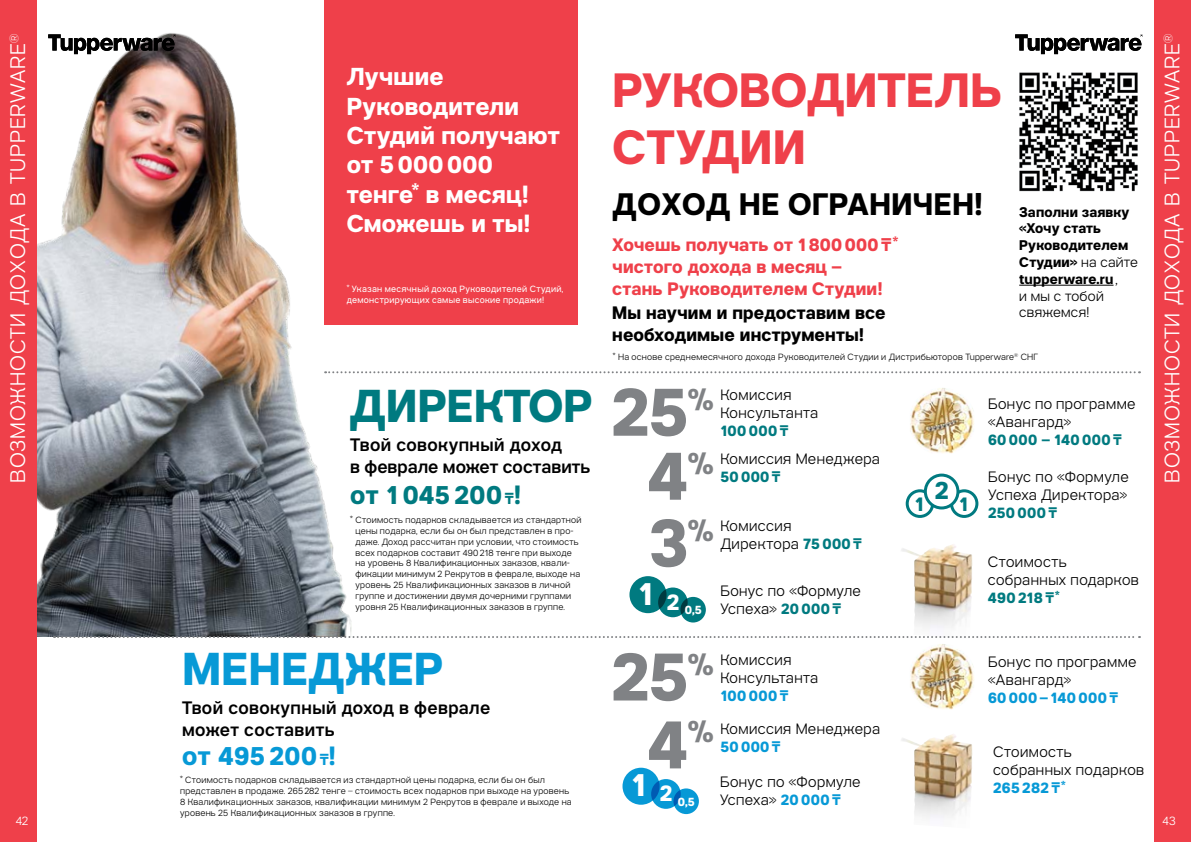
<style>
.page{position:relative;width:1191px;height:842px;background:#fff}
.page>*{position:absolute;margin:0;border:0;box-sizing:border-box;transform-origin:0 0}
.t1{font:700 68px "Tupper PRO";color:#808285}
.t2{font:700 48px/57.6px "Tupper PRO";letter-spacing:.005em;color:#ef404a}
.t3{font:700 46px "Tupper PRO";letter-spacing:.015em;color:#0799d6}
.t4{font:700 46px "Tupper PRO";letter-spacing:.005em;color:#007a80}
.t5{font:700 31px "Tupper PRO";letter-spacing:.02em;color:#000}
.t6{font:700 30px "Tupper PRO";color:#808285}
.t7{font:700 26px "Tupper PRO";letter-spacing:.015em;color:#007a80}
.t8{font:700 26px "Tupper PRO";letter-spacing:.015em;color:#0799d6}
.t9{font:700 24.7px "Tupper PRO";color:#007a80}
.t10{font:700 24.5px/29.4px "Tupper PRO";letter-spacing:.005em;color:#fff}
.t11{font:300 21px "Tupper PRO";letter-spacing:.04em;color:#fff}
.t12{font:700 19.5px "Tupper PRO";color:#007a80}
.t13{font:500 18px/21.6px "Tupper PRO";letter-spacing:.015em;color:#000}
.t14{font:700 18px/22px "Tupper PRO";letter-spacing:.01em;color:#ef404a}
.t15{font:700 18px/22px "Tupper PRO";letter-spacing:.01em;color:#000}
.t16{font:300 15px/18px "Tupper PRO";letter-spacing:.025em;color:#000}
.t17{font:700 14px/16.8px "Tupper PRO";letter-spacing:.01em;color:#000}
.t18{font:300 12px "Tupper PRO";color:#fff}
.t19{font:700 11.9px "Tupper PRO";color:#fff}
.t20{font:300 9px/10.8px "Tupper PRO";letter-spacing:.03em;color:#000}
.t21{font:9px/10.8px "Tupper PRO";letter-spacing:.03em;color:#fff}
.s1{font-family:"Noto Sans";font-size:15.7px}
.s2{font-family:"Noto Sans"}
.s3{font-weight:300}
.s4{font-weight:700;color:#007a80}
.s5{font-family:"Noto Sans";font-weight:700;color:#007a80}
.s6{font-weight:700;color:#0799d6}
.s7{font-family:"Noto Sans";font-weight:700;color:#0799d6}
</style>
<div class="page">
<img style="left:37px;top:33px;width:314px;height:604px">
<div style="left:0;top:0;width:37px;height:842px;background:#ef404a"></div>
<div style="left:1154px;top:0;width:37px;height:842px;background:#ef404a"></div>
<hr style="left:1019px;top:285px;width:94px;height:1px;background:#000">
<svg style="left:325px;top:371px;width:815px;height:2px"></svg>
<div style="left:324px;top:0;width:254px;height:324px;background:#ef404a"></div>
<img style="left:901px;top:544px;width:71px;height:84px">
<img style="left:901px;top:734px;width:71px;height:84px">
<div style="left:622px;top:768px;width:37px;height:37px;background:#0799d6;border-radius:50%"></div>
<svg style="left:651px;top:779px;width:29px;height:30px"></svg>
<svg style="left:673px;top:788px;width:26px;height:26px"></svg>
<div style="left:629px;top:576px;width:37px;height:37px;background:#007a80;border-radius:50%"></div>
<svg style="left:658px;top:587px;width:29px;height:30px"></svg>
<svg style="left:680px;top:597px;width:26px;height:25px"></svg>
<img style="left:910px;top:644px;width:64px;height:66px">
<img style="left:910px;top:388px;width:64px;height:65px">
<div style="left:950px;top:489px;width:28px;height:29px;border:3px solid #007a80;border-radius:50%"></div>
<div style="left:905px;top:489px;width:29px;height:29px;border:3px solid #007a80;border-radius:50%"></div>
<div style="left:925px;top:475px;width:33px;height:33px;background:#fff;border-radius:50%"></div>
<div style="left:923px;top:474px;width:36px;height:35px;border:3px solid #007a80;border-radius:50%"></div>
<svg style="left:54px;top:636px;width:1086px;height:2px"></svg>
<img style="left:1019px;top:72px;width:119px;height:120px">
<svg style="left:48px;top:34px;width:128px;height:20px"></svg>
<svg style="left:1015px;top:34px;width:127px;height:20px"></svg>
<h3 class="t11" style="left:1px;top:483px;width:451px;rotate:-90deg">ВОЗМОЖНОСТИ ДОХОДА В TUPPERWARE<sup>®</sup></h3>
<h3 class="t10" style="left:347px;top:61px;width:215px">Лучшие<br>Руководители<br>Студий получают от 5000000 тенге* в месяц!<br>Сможешь и ты!</h3>
<p class="t21" style="left:347px;top:283px;width:218px">* Указан месячный доход Руководителей Студий, демонстрирующих самые высокие продажи!</p>
<h3 class="t4" style="left:350px;top:369px;width:244px">ДИРЕКТОР</h3>
<h3 class="t13" style="left:350px;top:433px;width:242px">Твой совокупный доход<br>в феврале может составить</h3>
<h3 class="t7" style="left:350px;top:474px;width:172px">от 1 045 200 <span class="s1">₸</span>!</h3>
<p class="t20" style="left:355px;top:514px;width:227px;text-indent:-5px">* Стоимость подарков складывается из стандартной цены подарка, если бы он был представлен в про&shy;даже. Доход рассчитан при условии, что стоимость всех подарков составит 490 218 тенге при выходе на уровень 8 Квалификационных заказов, квали&shy;фикации минимум 2 Рекрутов в феврале, выходе на уровень 25 Квалификационных заказов в личной группе и достижении двумя дочерними группами уровня 25 Квалификационных заказов в группе.</p>
<h2 class="t2" style="left:612px;top:59px;width:391px">РУКОВОДИТЕЛЬ<br>СТУДИИ</h2>
<h3 class="t5" style="left:612px;top:179px;width:372px">ДОХОД НЕ ОГРАНИЧЕН!</h3>
<h3 class="t14" style="left:612px;top:232px;width:287px">Хочешь получать от 1800000 <span class="s2">₸</span>* чистого дохода в месяц –<br>стань Руководителем Студии!</h3>
<h3 class="t15" style="left:612px;top:301px;width:275px">Мы научим и предоставим все необходимые инструменты!</h3>
<h3 class="t17" style="left:1019px;top:203px;width:120px">Заполни заявку «Хочу стать<br>Руководителем<br>Студии» <span class="s3">на сайте </span>tupperware.ru<span class="s3">,<br>и мы с тобой свяжемся!</span></h3>
<p class="t20" style="left:613px;top:351px;width:426px">* На основе среднемесячного дохода Руководителей Студии и Дистрибьюторов Tupperware<sup>®</sup> СНГ</p>
<h1 class="t1" style="left:611px;top:357px;width:79px">25</h1>
<h3 class="t6" style="left:687px;top:375px;width:28px">%</h3>
<h3 class="t16" style="left:720px;top:384px;width:99px">Комиссия<br>Консультанта<br><span class="s4">100 000</span> <span class="s5">₸</span></h3>
<h1 class="t1" style="left:647px;top:421px;width:43px">4</h1>
<h3 class="t6" style="left:687px;top:439px;width:28px">%</h3>
<h3 class="t16" style="left:720px;top:448px;width:161px">Комиссия Менеджера<br><span class="s4">50 000</span> <span class="s5">₸</span></h3>
<h1 class="t1" style="left:649px;top:488px;width:41px">3</h1>
<h3 class="t6" style="left:687px;top:506px;width:28px">%</h3>
<h3 class="t16" style="left:720px;top:515px;width:143px">Комиссия<br>Директора <span class="s4">75 000</span> <span class="s5">₸</span></h3>
<h3 class="t19" style="left:638px;top:600px;width:65px"><sup>1</sup> <sup>2</sup> 0,5</h3>
<h3 class="t16" style="left:720px;top:580px;width:142px">Бонус по «Формуле<br>Успеха» <span class="s4">20 000</span> <span class="s5">₸</span></h3>
<h3 class="t9" style="left:934px;top:471px;width:15px">2</h3>
<h3 class="t12" style="left:914px;top:488px;width:11px">1</h3>
<h3 class="t12" style="left:959px;top:488px;width:11px">1</h3>
<h3 class="t16" style="left:988px;top:393px;width:149px">Бонус по программе «Авангард»<br><span class="s4">60 000 – 140 000</span> <span class="s5">₸</span></h3>
<h3 class="t16" style="left:988px;top:466px;width:142px;text-align:justify">Бонус по «Формуле Успеха Директора» <span class="s4">250 000</span> <span class="s5">₸</span></h3>
<h3 class="t16" style="left:987px;top:551px;width:153px">Стоимость собранных подарков<br><span class="s4">490 218</span> <span class="s5">₸</span><span class="s4">*</span></h3>
<h3 class="t11" style="left:1155px;top:483px;width:451px;rotate:-90deg">ВОЗМОЖНОСТИ ДОХОДА В TUPPERWARE<sup>®</sup></h3>
<h3 class="t3" style="left:182px;top:632px;width:262px">МЕНЕДЖЕР</h3>
<h1 class="t1" style="left:611px;top:622px;width:79px">25</h1>
<h3 class="t6" style="left:687px;top:640px;width:28px">%</h3>
<h3 class="t16" style="left:720px;top:649px;width:99px">Комиссия<br>Консультанта<br><span class="s6">100 000</span> <span class="s7">₸</span></h3>
<h3 class="t16" style="left:988px;top:652px;width:150px">Бонус по программе «Авангард»<br><span class="s6">60 000 – 140 000</span> <span class="s7">₸</span></h3>
<h3 class="t13" style="left:182px;top:696px;width:310px">Твой совокупный доход в феврале может составить</h3>
<h1 class="t1" style="left:647px;top:690px;width:43px">4</h1>
<h3 class="t6" style="left:687px;top:708px;width:28px">%</h3>
<h3 class="t16" style="left:720px;top:718px;width:161px">Комиссия Менеджера<br><span class="s6">50 000</span> <span class="s7">₸</span></h3>
<h3 class="t16" style="left:993px;top:741px;width:153px">Стоимость собранных подарков<br><span class="s6">265 282</span> <span class="s7">₸</span><span class="s6">*</span></h3>
<h3 class="t8" style="left:182px;top:735px;width:155px">от 495 200 <span class="s1">₸</span>!</h3>
<h3 class="t19" style="left:631px;top:792px;width:65px"><sup>1</sup> <sup>2</sup> 0,5</h3>
<h3 class="t16" style="left:720px;top:771px;width:142px">Бонус по «Формуле<br>Успеха» <span class="s6">20 000</span> <span class="s7">₸</span></h3>
<p class="t20" style="left:180px;top:774px;width:393px">* Стоимость подарков складывается из стандартной цены подарка, если бы он был представлен в продаже. 265 282 тенге – стоимость всех подарков при выходе на уровень 8 Квалификационных заказов, квалификации минимум 2 Рекрутов в феврале и выходе на уровень 25 Квалификационных заказов в группе.</p>
<h3 class="t18" style="left:16px;top:811px;width:14px">42</h3>
<h3 class="t18" style="left:1162px;top:811px;width:15px">43</h3>
</div>
